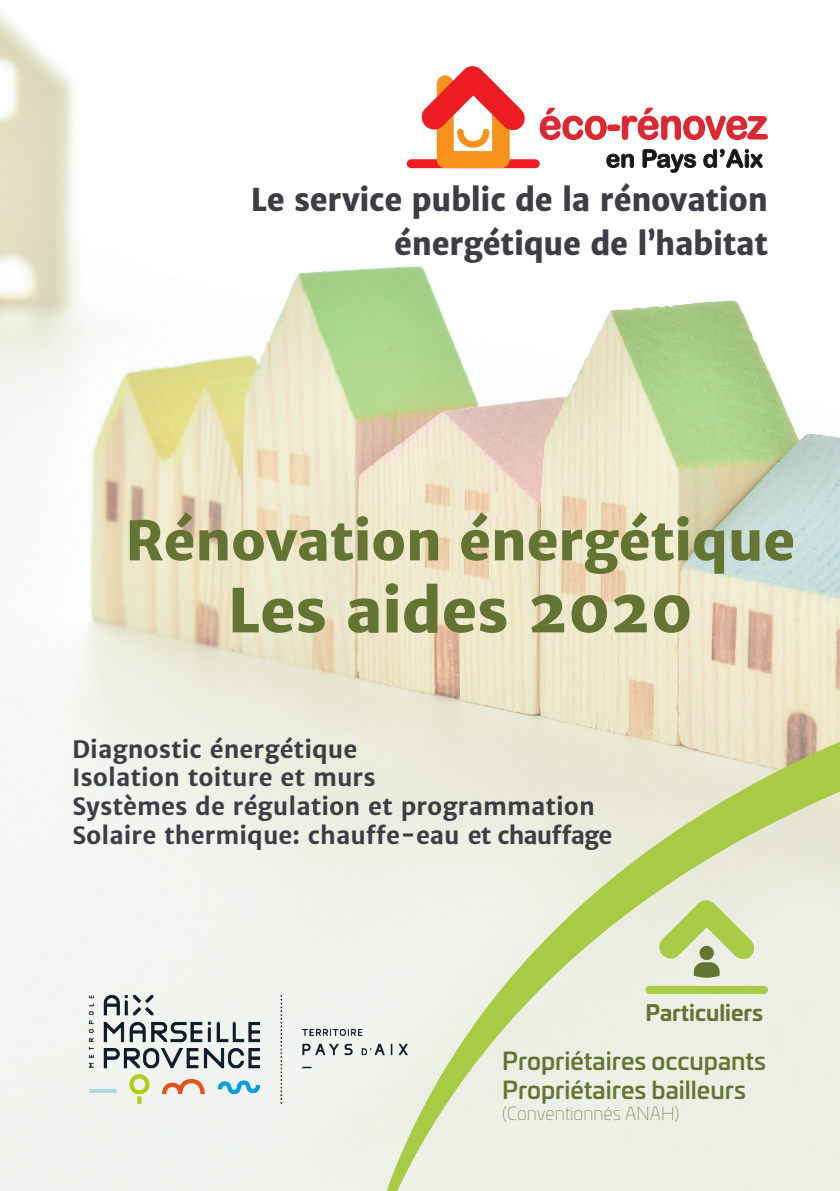
<style>
.page{position:relative;width:840px;height:1191px;background:#fff}
.page>*{position:absolute;margin:0;border:0;box-sizing:border-box;transform-origin:0 0}
.t1{font:800 60px "Merriweather Sans";letter-spacing:-.01em;color:#647433}
.t2{font:800 54px "Merriweather Sans";letter-spacing:-.01em;color:#647433}
.Accroche{font:800 31.6px/44px "Merriweather Sans";letter-spacing:-.01em;color:#3d3e45;text-align:right;scale:.95 1}
.t3{font:700 24px "Merriweather Sans";color:#3d3e45}
.t4{font:500 24px "Univia Pro";color:#647433}
.t5{font:700 21.8px "Univia Pro";color:#647433}
.t6{font:100 18px "Univia Pro";color:#647433}
</style>
<div class="page">
<img style="left:0;top:11px;width:839px;height:1180px">
<div style="left:406px;top:159px;width:133px;height:9px;background:#ee1d23;border-radius:4px"></div>
<svg style="left:420px;top:65px;width:105px;height:103px"></svg>
<svg style="left:539px;top:107px;width:229px;height:34px"></svg>
<svg style="left:606px;top:154px;width:27px;height:14px"></svg>
<svg style="left:642px;top:149px;width:53px;height:24px"></svg>
<svg style="left:703px;top:149px;width:59px;height:19px"></svg>
<svg style="left:386px;top:741px;width:453px;height:450px;background:#e4e9d1"></svg>
<div style="left:645px;top:985px;width:122px;height:9px;background:#a8ca44;border-radius:4px"></div>
<svg style="left:657px;top:899px;width:97px;height:78px;background:#ccdba1"></svg>
<div style="left:699px;top:945px;width:14px;height:15px;background:#647433;border-radius:50%"></div>
<img style="left:69px;top:974px;width:359px;height:150px">
<p class="Accroche" style="left:251px;top:177px;width:545px">Le service public de la rénovation énergétique de l’habitat</p>
<p class="t2" style="left:125px;top:505px;width:671px">Rénovation énergétique</p>
<p class="t1" style="left:227px;top:571px;width:466px">Les aides 2020</p>
<p class="t3" style="left:72px;top:733px;width:286px">Diagnostic énergétique</p>
<p class="t3" style="left:72px;top:762px;width:305px">Isolation toiture et murs</p>
<p class="t3" style="left:72px;top:791px;width:524px">Systèmes de régulation et programmation</p>
<p class="t3" style="left:72px;top:820px;width:541px">Solaire thermique: chauffe-eau et chauffage</p>
<p class="t5" style="left:645px;top:995px;width:119px">Particuliers</p>
<p class="t4" style="left:502px;top:1042px;width:265px">Propriétaires occupants</p>
<p class="t4" style="left:502px;top:1071px;width:245px">Propriétaires bailleurs</p>
<p class="t6" style="left:502px;top:1101px;width:178px">(Conventionnés ANAH)</p>
</div>
